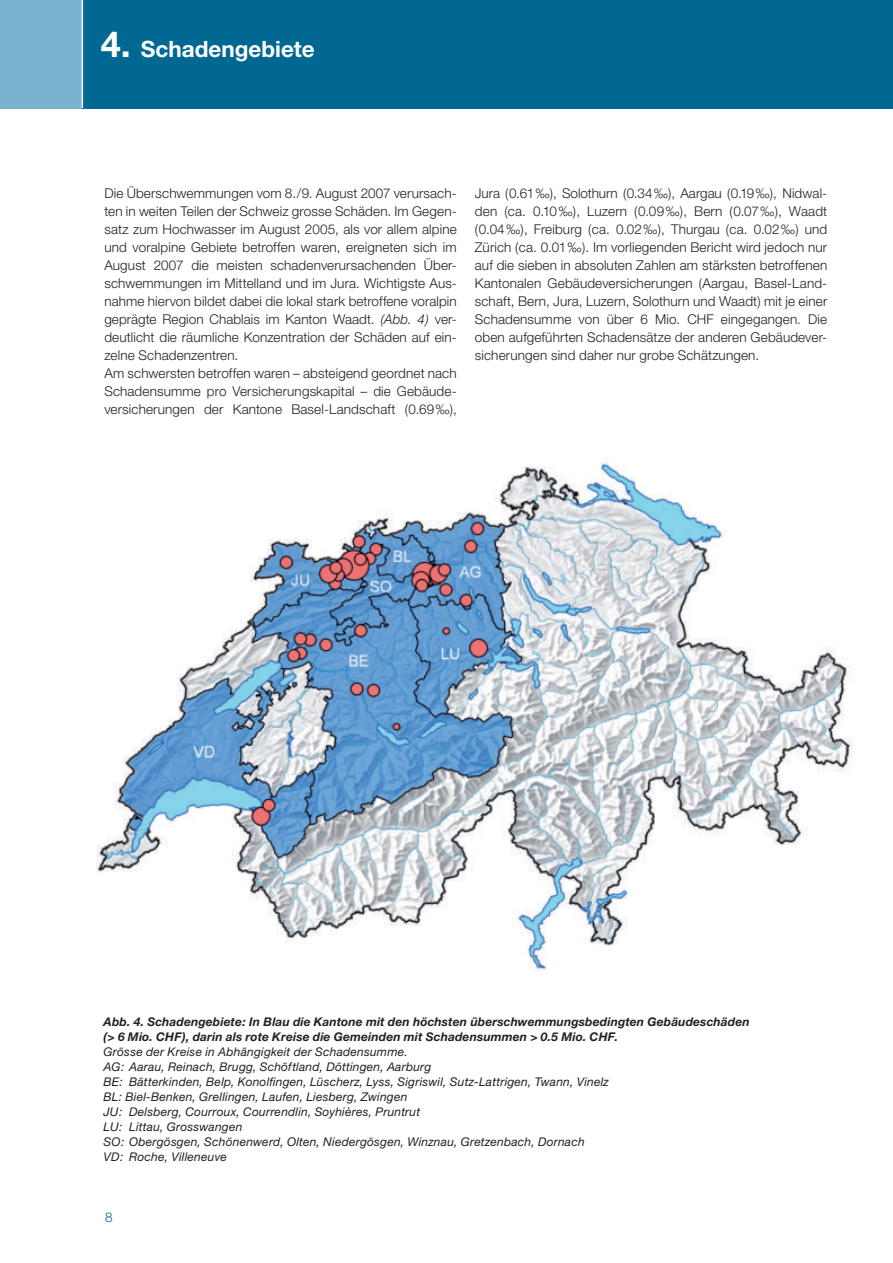
<style>
.page{position:relative;width:893px;height:1263px;background:#fff}
.page>*{position:absolute;margin:0;border:0;box-sizing:border-box;transform-origin:0 0}
.t1{font:700 22.5px "Helvetica Neue";color:#fff}
.t2{font:300 13.5px/18px "Helvetica Neue";letter-spacing:.01em;color:#231f20}
.t3{font:300 13.5px "Helvetica Neue";color:#006893}
.t4{font:italic 12px/15px "Helvetica Neue";letter-spacing:.02em;color:#231f20}
.t5{font:italic 700 12px/15px "Helvetica Neue";letter-spacing:.01em;color:#231f20}
.s1{font-size:36px}
.s2{font-style:italic}
</style>
<div class="page">
<div style="left:77px;top:0;width:816px;height:108px;background:#006893"></div>
<div style="left:0;top:0;width:82px;height:108px;background:#78b3cf"></div>
<img style="left:96px;top:462px;width:757px;height:508px">
<hr style="left:82px;top:0;width:1px;height:108px;background:#fff">
<h1 class="t1" style="left:101px;top:36px;width:215px"><span class="s1">4.</span> Schadengebiete</h1>
<p class="t2" style="left:104px;top:184px;width:354px">Die Überschwemmungen vom 8./9. August 2007 verursach&shy;ten in weiten Teilen der Schweiz grosse Schäden. Im Gegen&shy;satz zum Hochwasser im August 2005, als vor allem alpine und voralpine Gebiete betroffen waren, ereigneten sich im August 2007 die meisten schadenverursachenden Über&shy;schwemmungen im Mittelland und im Jura. Wichtigste Aus&shy;nahme hiervon bildet dabei die lokal stark betroffene voralpin geprägte Region Chablais im Kanton Waadt. <span class="s2">(Abb. 4)</span> ver&shy;deutlicht die räumliche Konzentration der Schäden auf ein&shy;zelne Schadenzentren.<br>Am schwersten betroffen waren – absteigend geordnet nach Schadensumme pro Versicherungskapital – die Gebäude&shy;versicherungen der Kantone Basel-Landschaft (0.69‰),</p>
<p class="t2" style="left:475px;top:184px;width:354px;text-align:justify">Jura (0.61‰), Solothurn (0.34‰), Aargau (0.19‰), Nidwal&shy;den (ca. 0.10‰), Luzern (0.09‰), Bern (0.07‰), Waadt (0.04‰), Freiburg (ca. 0.02‰), Thurgau (ca. 0.02‰) und Zürich (ca. 0.01‰). Im vorliegenden Bericht wird jedoch nur auf die sieben in absoluten Zahlen am stärksten betroffenen Kantonalen Gebäudeversicherungen (Aargau, Basel-Land&shy;schaft, Bern, Jura, Luzern, Solothurn und Waadt) mit je einer Schadensumme von über 6 Mio. CHF eingegangen. Die oben aufgeführten Schadensätze der anderen Gebäudever&shy;sicherungen sind daher nur grobe Schätzungen.</p>
<p class="t5" style="left:104px;top:1014px;width:648px">Abb. 4. Schadengebiete: In Blau die Kantone mit den höchsten überschwemmungsbedingten Gebäudeschäden (&gt; 6 Mio. CHF), darin als rote Kreise die Gemeinden mit Schadensummen &gt; 0.5 Mio. CHF.</p>
<p class="t4" style="left:104px;top:1044px;width:507px">Grösse der Kreise in Abhängigkeit der Schadensumme.<br>AG: Aarau, Reinach, Brugg, Schöftland, Döttingen, Aarburg<br>BE: Bätterkinden, Belp, Konolfingen, Lüscherz, Lyss, Sigriswil, Sutz-Lattrigen, Twann, Vinelz BL: Biel-Benken, Grellingen, Laufen, Liesberg, Zwingen<br>JU: Delsberg, Courroux, Courrendlin, Soyhières, Pruntrut<br>LU: Littau, Grosswangen<br>SO: Obergösgen, Schönenwerd, Olten, Niedergösgen, Winznau, Gretzenbach, Dornach<br>VD: Roche, Villeneuve</p>
<p class="t3" style="left:105px;top:1209px;width:9px">8</p>
</div>
